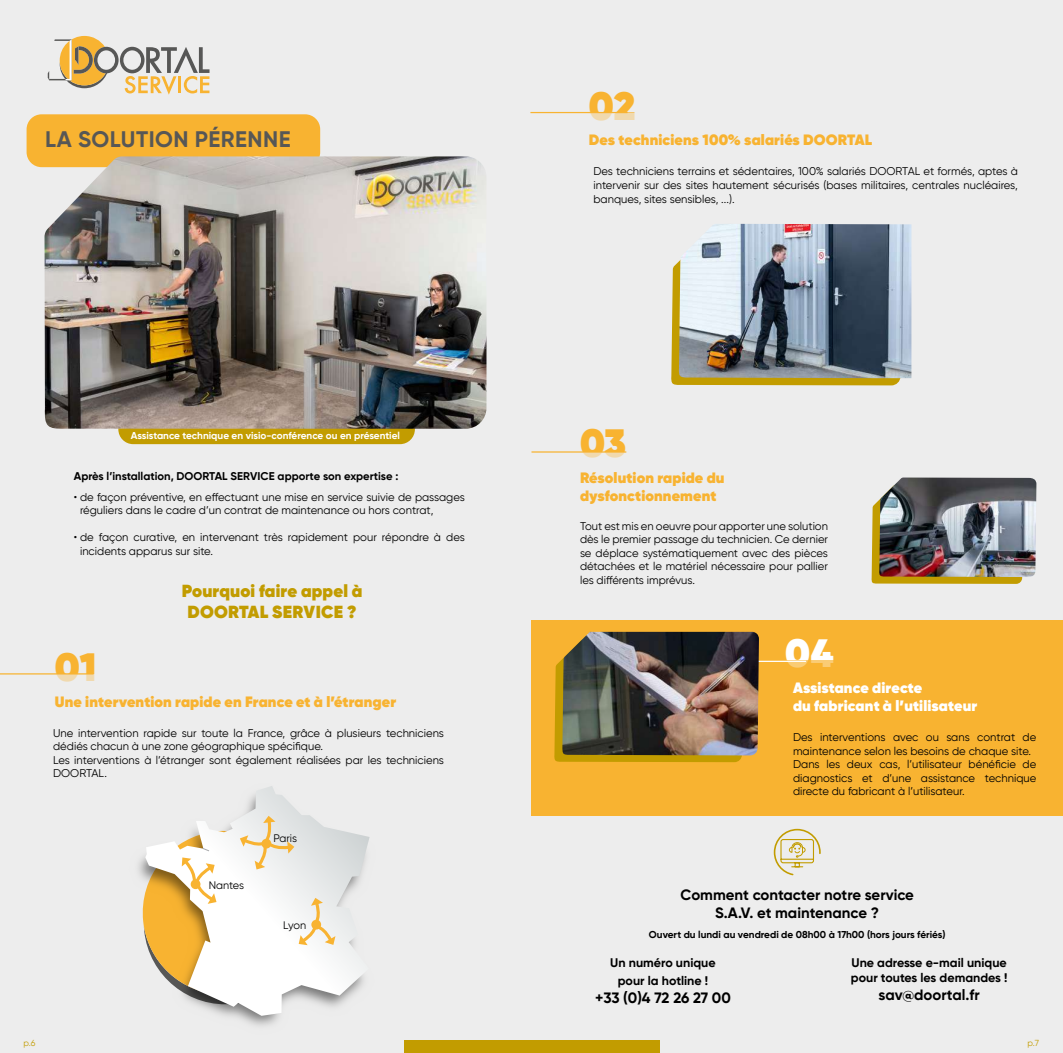
<style>
.page{position:relative;width:1063px;height:1053px;background:#fff}
.page>*{position:absolute;margin:0;border:0;box-sizing:border-box;transform-origin:0 0}
.t1{font:800 39.5px "Gilroy";color:#f8b331}
.t2{font:800 39.5px "Gilroy";color:#fff}
.t3{font:700 22.5px "Gilroy";letter-spacing:.02em;color:#575756}
.t4{font:800 17.5px/21px "Gilroy";letter-spacing:.01em;color:#c29c00;text-align:center}
.t5{font:800 15px/18px "Gilroy";letter-spacing:.01em;color:#f8b331}
.t6{font:700 15px/18px "Gilroy";color:#000;text-align:center}
.t7{font:800 15px/18px "Gilroy";letter-spacing:.01em;color:#fff}
.t8{font:700 12.5px/18px "Gilroy";color:#000;text-align:center}
.t9{font:11.25px/13.5px "Gilroy";color:#000}
.t10{font:700 11.25px "Gilroy";color:#000}
.t11{font:11px "Gilroy";color:#000}
.t12{font:700 10px "Gilroy";color:#000}
.t13{font:700 10px "Gilroy";color:#fff}
.t14{font:8.75px "Gilroy";color:#c29c00}
</style>
<div class="page">
<div style="left:531px;top:0;width:532px;height:1052px;background:#ededed"></div>
<div style="left:0;top:0;width:531px;height:1052px;background:#ededed"></div>
<hr style="left:531px;top:451px;width:95px;height:1px;background:#f8b331">
<div style="left:404px;top:1039px;width:255px;height:13px;background:#c29c00"></div>
<hr style="left:0;top:673px;width:94px;height:1px;background:#f8b331">
<hr style="left:530px;top:112px;width:98px;height:1px;background:#f8b331">
<svg style="left:48px;top:36px;width:162px;height:59px"></svg>
<div style="left:531px;top:620px;width:532px;height:195px;background:#f8b331"></div>
<svg style="left:773px;top:828px;width:48px;height:48px"></svg>
<hr style="left:712px;top:660px;width:94px;height:2px;background:#fff">
<svg style="left:872px;top:500px;width:151px;height:84px;background:#c4a00e"></svg>
<img style="left:879px;top:477px;width:157px;height:100px">
<svg style="left:554px;top:659px;width:189px;height:103px;background:#c59d05"></svg>
<img style="left:562px;top:631px;width:197px;height:124px">
<svg style="left:671px;top:261px;width:230px;height:124px;background:#c4a111"></svg>
<img style="left:679px;top:224px;width:232px;height:154px">
<div style="left:27px;top:114px;width:293px;height:53px;background:#f8b331;border-radius:15px"></div>
<div style="left:118px;top:414px;width:297px;height:30px;background:#c29c00;border-radius:15px"></div>
<img style="left:45px;top:156px;width:442px;height:273px">
<img style="left:223px;top:1015px;width:57px;height:11px">
<svg style="left:205px;top:786px;width:165px;height:229px"></svg>
<svg style="left:138px;top:815px;width:197px;height:193px"></svg>
<h2 class="t3" style="left:45px;top:125px;width:247px">LA SOLUTION PÉRENNE</h2>
<p class="t13" style="left:131px;top:429px;width:271px">Assistance technique en visio-conférence ou en présentiel</p>
<p class="t10" style="left:74px;top:469px;width:326px">Après l’installation, DOORTAL SERVICE apporte son expertise :</p>
<p class="t9" style="left:80px;top:490px;width:386px;text-indent:-6px">• de façon préventive, en effectuant une mise en service suivie de passages réguliers dans le cadre d’un contrat de maintenance ou hors contrat,</p>
<p class="t9" style="left:80px;top:530px;width:386px;text-indent:-6px">• de façon curative, en intervenant très rapidement pour répondre à des incidents apparus sur site.</p>
<h3 class="t4" style="left:182px;top:580px;width:182px">Pourquoi faire appel à<br>DOORTAL SERVICE ?</h3>
<h1 class="t1" style="left:55px;top:642px;width:43px">01</h1>
<h3 class="t5" style="left:55px;top:692px;width:343px">Une intervention rapide en France et à l’étranger</h3>
<p class="t9" style="left:53px;top:726px;width:392px">Une intervention rapide sur toute la France, grâce à plusieurs techniciens dédiés chacun à une zone géographique spécifique.<br>Les interventions à l’étranger sont également réalisées par les techniciens DOORTAL.</p>
<p class="t11" style="left:209px;top:878px;width:37px">Nantes</p>
<p class="t11" style="left:274px;top:831px;width:25px">Paris</p>
<p class="t11" style="left:283px;top:918px;width:25px">Lyon</p>
<h1 class="t1" style="left:589px;top:81px;width:48px">02</h1>
<h3 class="t5" style="left:589px;top:131px;width:285px">Des techniciens 100% salariés DOORTAL</h3>
<p class="t9" style="left:593px;top:165px;width:426px;text-align:justify">Des techniciens terrains et sédentaires, 100% salariés DOORTAL et formés, aptes à intervenir sur des sites hautement sécurisés (bases militaires, centrales nucléaires, banques, sites sensibles, ...).</p>
<h1 class="t1" style="left:580px;top:418px;width:48px">03</h1>
<h3 class="t5" style="left:580px;top:469px;width:146px">Résolution rapide du dysfonctionnement</h3>
<p class="t9" style="left:580px;top:519px;width:250px;text-align:justify">Tout est mis en oeuvre pour apporter une solution dès le premier passage du technicien. Ce dernier se déplace systématiquement avec des pièces détachées et le matériel nécessaire pour pallier les différents imprévus.</p>
<h1 class="t2" style="left:785px;top:628px;width:50px">04</h1>
<h3 class="t7" style="left:793px;top:679px;width:186px">Assistance directe<br>du fabricant à l’utilisateur</h3>
<p class="t9" style="left:793px;top:730px;width:245px">Des interventions avec ou sans contrat de maintenance selon les besoins de chaque site.<br>Dans les deux cas, l’utilisateur bénéficie de diagnostics et d’une assistance technique directe du fabricant à l’utilisateur.</p>
<h3 class="t6" style="left:681px;top:885px;width:235px">Comment contacter notre service<br>S.A.V. et maintenance ?</h3>
<p class="t12" style="left:649px;top:927px;width:298px">Ouvert du lundi au vendredi de 08h00 à 17h00 (hors jours fériés)</p>
<p class="t8" style="left:610px;top:953px;width:107px">Un numéro unique pour la hotline !</p>
<h3 class="t6" style="left:595px;top:988px;width:137px">+33 (0)4 72 26 27 00</h3>
<p class="t8" style="left:851px;top:954px;width:158px;line-height:15px;text-align:left">Une adresse e-mail unique pour toutes les demandes !</p>
<h3 class="t6" style="left:879px;top:985px;width:103px">sav@doortal.fr</h3>
<p class="t14" style="left:23px;top:1037px;width:14px">p.6</p>
<p class="t14" style="left:1028px;top:1037px;width:13px">p.7</p>
</div>
